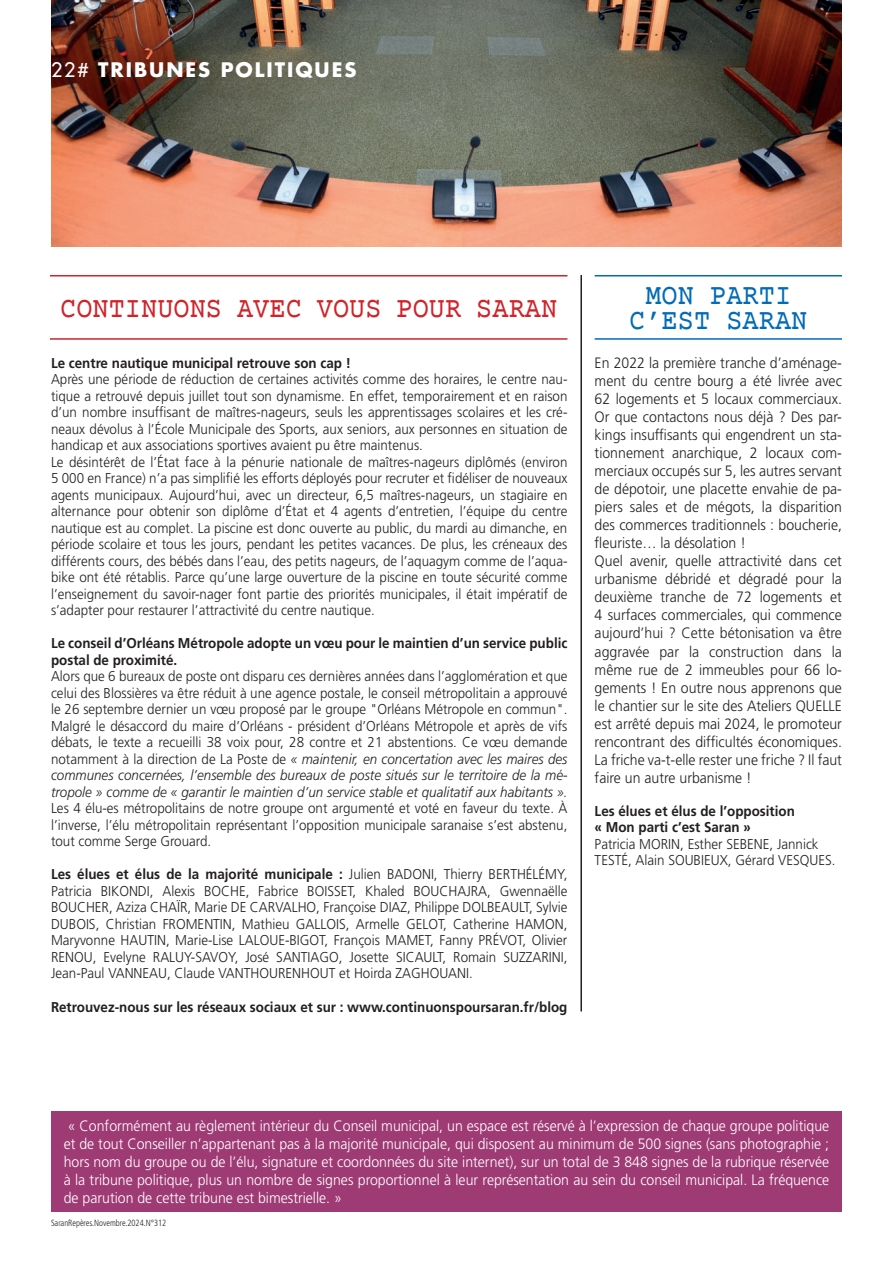
<style>
.page{position:relative;width:893px;height:1263px;background:#fff}
.page>*{position:absolute;margin:0;border:0;box-sizing:border-box;transform-origin:0 0}
.t1{font:29.1px "Courier Prime";color:#d1232a;scale:.93 1}
.t2{font:29.1px/25.5px "Courier Prime";color:#006bb6;text-align:center;scale:.93 1}
.t3{font:700 19.5px "Futura Std";letter-spacing:.1em;color:#fff}
.t4{font:300 15px/18px "Frutiger LT Std";color:#231f20;scale:.94 1}
.t5{font:300 15px/18px "Frutiger LT Std";color:#fff;text-align:justify;scale:.94 1}
.t6{font:300 14.25px/16.5px "Frutiger LT Std";color:#231f20;text-align:justify;scale:.94 1}
.t7{font:700 14.25px/16.5px "Frutiger LT Std";color:#231f20;scale:.94 1}
.t8{font:300 condensed 9px "Frutiger LT Std";color:#231f20;scale:.94 1}
.s1{font-weight:500}
.s2{font-style:italic}
.s3{font-weight:700}
</style>
<div class="page">
<img style="left:51px;top:0;width:791px;height:246px">
<hr style="left:595px;top:338px;width:247px;height:2px;background:#006bb6">
<hr style="left:595px;top:275px;width:247px;height:1px;background:#006bb6">
<hr style="left:50px;top:338px;width:517px;height:2px;background:#d1232a">
<hr style="left:50px;top:275px;width:517px;height:1px;background:#d1232a">
<hr style="left:580px;top:275px;width:2px;height:736px;background:#231f20">
<div style="left:51px;top:1112px;width:791px;height:100px;background:#9e3b75"></div>
<h2 class="t3" style="left:51px;top:57px;width:307px"><span class="s1">22#</span> TRIBUNES POLITIQUES</h2>
<h1 class="t1" style="left:60px;top:291px;width:536px">CONTINUONS AVEC VOUS POUR SARAN</h1>
<p class="t7" style="left:51px;top:355px;width:321px">Le centre nautique municipal retrouve son cap !</p>
<p class="t6" style="left:51px;top:371px;width:551px;text-align:left">Après une période de réduction de certaines activités comme des horaires, le centre nau&shy;tique a retrouvé depuis juillet tout son dynamisme. En effet, temporairement et en raison d’un nombre insuffisant de maîtres-nageurs, seuls les apprentissages scolaires et les cré&shy;neaux dévolus à l’École Municipale des Sports, aux seniors, aux personnes en situation de handicap et aux associations sportives avaient pu être maintenus.<br>Le désintérêt de l’État face à la pénurie nationale de maîtres-nageurs diplômés (environ 5 000 en France) n’a pas simplifié les efforts déployés pour recruter et fidéliser de nouveaux agents municipaux. Aujourd’hui, avec un directeur, 6,5 maîtres-nageurs, un stagiaire en alternance pour obtenir son diplôme d’État et 4 agents d’entretien, l’équipe du centre nautique est au complet. La piscine est donc ouverte au public, du mardi au dimanche, en période scolaire et tous les jours, pendant les petites vacances. De plus, les créneaux des différents cours, des bébés dans l’eau, des petits nageurs, de l’aquagym comme de l’aqua&shy;bike ont été rétablis. Parce qu’une large ouverture de la piscine en toute sécurité comme l’enseignement du savoir-nager font partie des priorités municipales, il était impératif de s’adapter pour restaurer l’attractivité du centre nautique.</p>
<p class="t7" style="left:51px;top:635px;width:551px">Le conseil d’Orléans Métropole adopte un vœu pour le maintien d’un service public postal de proximité.</p>
<p class="t6" style="left:51px;top:668px;width:551px">Alors que 6 bureaux de poste ont disparu ces dernières années dans l’agglomération et que celui des Blossières va être réduit à une agence postale, le conseil métropolitain a approuvé le 26 septembre dernier un vœu proposé par le groupe "Orléans Métropole en commun".<br>Malgré le désaccord du maire d’Orléans - président d’Orléans Métropole et après de vifs débats, le texte a recueilli 38 voix pour, 28 contre et 21 abstentions. Ce vœu demande notamment à la direction de La Poste de <span class="s2">« maintenir, en concertation avec les maires des communes concernées, l’ensemble des bureaux de poste situés sur le territoire de la mé&shy;tropole » comme de « garantir le maintien d’un service stable et qualitatif aux habitants ».</span></p>
<p class="t6" style="left:51px;top:800px;width:551px">Les 4 élu-es métropolitains de notre groupe ont argumenté et voté en faveur du texte. À l’inverse, l’élu métropolitain représentant l’opposition municipale saranaise s’est abstenu, tout comme Serge Grouard.</p>
<p class="t6" style="left:51px;top:866px;width:551px"><span class="s3">Les élues et élus de la majorité municipale :</span> Julien BADONI, Thierry BERTHÉLÉMY, Patricia BIKONDI, Alexis BOCHE, Fabrice BOISSET, Khaled BOUCHAJRA, Gwennaëlle BOUCHER, Aziza CHAÏR, Marie DE CARVALHO, Françoise DIAZ, Philippe DOLBEAULT, Sylvie DUBOIS, Christian FROMENTIN, Mathieu GALLOIS, Armelle GELOT, Catherine HAMON, Maryvonne HAUTIN, Marie-Lise LALOUE-BIGOT, François MAMET, Fanny PRÉVOT, Olivier RENOU, Evelyne RALUY-SAVOY, José SANTIAGO, Josette SICAULT, Romain SUZZARINI, Jean-Paul VANNEAU, Claude VANTHOURENHOUT et Hoirda ZAGHOUANI.</p>
<p class="t7" style="left:51px;top:998px;width:551px">Retrouvez-nous sur les réseaux sociaux et sur : www.continuonspoursaran.fr/blog</p>
<h1 class="t2" style="left:629px;top:284px;width:193px">MON PARTI<br>C’EST SARAN</h1>
<p class="t4" style="left:595px;top:354px;width:265px">En 2022 la première tranche d’aménage&shy;ment du centre bourg a été livrée avec 62 logements et 5 locaux commerciaux.<br>Or que contactons nous déjà ? Des par&shy;kings insuffisants qui engendrent un sta&shy;tionnement anarchique, 2 locaux com&shy;merciaux occupés sur 5, les autres servant de dépotoir, une placette envahie de pa&shy;piers sales et de mégots, la disparition des commerces traditionnels : boucherie, fleuriste… la désolation !<br>Quel avenir, quelle attractivité dans cet urbanisme débridé et dégradé pour la deuxième tranche de 72 logements et 4 surfaces commerciales, qui commence aujourd’hui ? Cette bétonisation va être aggravée par la construction dans la même rue de 2 immeubles pour 66 lo&shy;gements ! En outre nous apprenons que le chantier sur le site des Ateliers QUELLE est arrêté depuis mai 2024, le promoteur rencontrant des difficultés économiques.<br>La friche va-t-elle rester une friche ? Il faut faire un autre urbanisme !</p>
<p class="t7" style="left:595px;top:802px;width:214px">Les élues et élus de l’opposition « Mon parti c’est Saran »</p>
<p class="t6" style="left:595px;top:835px;width:258px">Patricia MORIN, Esther SEBENE, Jannick<br>TESTÉ, Alain SOUBIEUX, Gérard VESQUES.</p>
<p class="t5" style="left:64px;top:1117px;width:816px">« Conformément au règlement intérieur du Conseil municipal, un espace est réservé à l’expression de chaque groupe politique et de tout Conseiller n’appartenant pas à la majorité municipale, qui disposent au minimum de 500 signes (sans photographie ; hors nom du groupe ou de l’élu, signature et coordonnées du site internet), sur un total de 3 848 signes de la rubrique réservée à la tribune politique, plus un nombre de signes proportionnel à leur représentation au sein du conseil municipal. La fréquence de parution de cette tribune est bimestrielle. »</p>
<p class="t8" style="left:51px;top:1218px;width:124px">SaranRepères.Novembre.2024.N°312</p>
</div>
